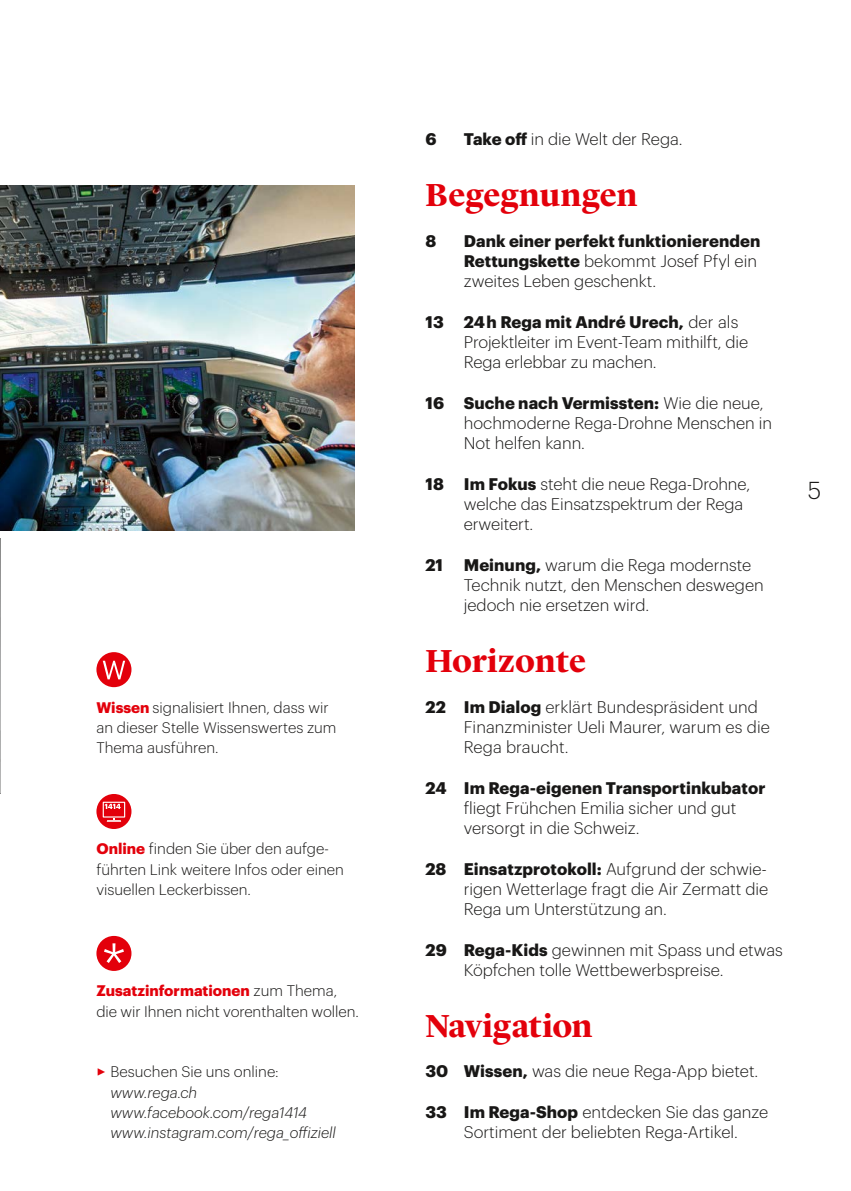
<style>
.page{position:relative;width:851px;height:1191px;background:#fff}
.page>*{position:absolute;margin:0;border:0;box-sizing:border-box;transform-origin:0 0}
.t1{font:700 33px "Lyon Display";letter-spacing:.005em;color:#e3000b}
.t2{font:300 24px "Graphik";color:#181716}
.t3{font:300 16.5px/20.2px "Graphik";color:#181716}
.t4{font:700 16.5px/20.2px "Graphik";letter-spacing:.005em;color:#181716}
.t5{font:300 15px/20.2px "Graphik";color:#181716}
.t6{font:italic 300 15px/20.2px "Graphik";color:#181716}
.s1{font-weight:700;color:#e3000b}
.s2{color:#e3000b}
.s3{font-style:normal}
.s4{font-weight:700}
.s5{font-weight:300}
</style>
<div class="page">
<img style="left:0;top:186px;width:354px;height:344px">
<svg style="left:0;top:538px;width:1px;height:79px"></svg>
<svg style="left:0;top:617px;width:1px;height:176px"></svg>
<div style="left:96px;top:652px;width:35px;height:35px;background:#e3000b;border-radius:50%"></div>
<svg style="left:103px;top:660px;width:22px;height:19px"></svg>
<svg style="left:96px;top:794px;width:35px;height:35px"></svg>
<svg style="left:105px;top:804px;width:16px;height:5px"></svg>
<div style="left:103px;top:801px;width:22px;height:16px;border:1px solid #fff"></div>
<svg style="left:107px;top:818px;width:14px;height:3px"></svg>
<div style="left:96px;top:936px;width:35px;height:35px;background:#e3000b;border-radius:50%"></div>
<svg style="left:104px;top:943px;width:20px;height:20px"></svg>
<p class="t5" style="left:96px;top:696px;width:241px"><span class="s1">Wissen</span> signalisiert Ihnen, dass wir an dieser Stelle Wissenswertes zum<br>Thema ausführen.</p>
<p class="t5" style="left:96px;top:837px;width:249px"><span class="s1">Online</span> finden Sie über den aufge&shy;führten Link weitere Infos oder einen visuellen Leckerbissen.</p>
<p class="t5" style="left:96px;top:979px;width:264px"><span class="s1">Zusatzinformationen</span> zum Thema, die wir Ihnen nicht vorenthalten wollen.</p>
<p class="t6" style="left:110px;top:1060px;width:227px;text-indent:-14px"><span class="s2">✓</span> <span class="s3">Besuchen Sie uns online: </span>www.rega.ch www.facebook.com/rega1414 www.instagram.com/rega_offiziell</p>
<p class="t4" style="left:425px;top:128px;width:13px">6</p>
<p class="t3" style="left:463px;top:128px;width:220px"><span class="s4">Take off</span> in die Welt der Rega.</p>
<p class="t1" style="left:425px;top:170px;width:213px">Begegnungen</p>
<p class="t4" style="left:425px;top:229px;width:12px">8</p>
<p class="t4" style="left:463px;top:229px;width:298px">Dank einer perfekt funktionierenden<br>Rettungskette <span class="s5">bekommt Josef Pfyl ein zweites Leben geschenkt.</span></p>
<p class="t3" style="left:463px;top:310px;width:286px;text-indent:-38px"><span class="s4">13 24 h Rega mit André Urech,</span> der als<br>Projektleiter im Event-Team mithilft, die<br>Rega erlebbar zu machen.</p>
<p class="t3" style="left:463px;top:391px;width:310px;text-indent:-38px"><span class="s4">16 Suche nach Vermissten:</span> Wie die neue, hochmoderne Rega-Drohne Menschen in<br>Not helfen kann.</p>
<p class="t3" style="left:463px;top:472px;width:288px;text-indent:-38px"><span class="s4">18 Im Fokus</span> steht die neue Rega-Drohne, welche das Einsatzspektrum der Rega erweitert.</p>
<p class="t4" style="left:425px;top:553px;width:19px">21</p>
<p class="t3" style="left:463px;top:553px;width:301px"><span class="s4">Meinung,</span> warum die Rega modernste<br>Technik nutzt, den Menschen deswegen jedoch nie ersetzen wird.</p>
<p class="t1" style="left:425px;top:636px;width:162px">Horizonte</p>
<p class="t3" style="left:463px;top:695px;width:307px;text-indent:-38px"><span class="s4">22 Im Dialog</span> erklärt Bundespräsident und<br>Finanzminister Ueli Maurer, warum es die<br>Rega braucht.</p>
<p class="t3" style="left:463px;top:776px;width:303px;text-indent:-38px"><span class="s4">24 Im Rega-eigenen Transportinkubator </span>fliegt Frühchen Emilia sicher und gut versorgt in die Schweiz.</p>
<p class="t3" style="left:463px;top:857px;width:306px;text-indent:-38px"><span class="s4">28 Einsatzprotokoll:</span> Aufgrund der schwie&shy;rigen Wetterlage fragt die Air Zermatt die<br>Rega um Unterstützung an.</p>
<p class="t3" style="left:463px;top:938px;width:320px;text-indent:-38px"><span class="s4">29 Rega-Kids</span> gewinnen mit Spass und etwas<br>Köpfchen tolle Wettbewerbspreise.</p>
<p class="t1" style="left:425px;top:1001px;width:168px">Navigation</p>
<p class="t3" style="left:425px;top:1060px;width:334px"><span class="s4">30 Wissen,</span> was die neue Rega-App bietet.</p>
<p class="t3" style="left:425px;top:1100px;width:344px;text-align:center"><span class="s4">33 Im Rega-Shop</span> entdecken Sie das ganze<br>Sortiment der beliebten Rega-Artikel.</p>
<h2 class="t2" style="left:807px;top:473px;width:15px">5</h2>
</div>
